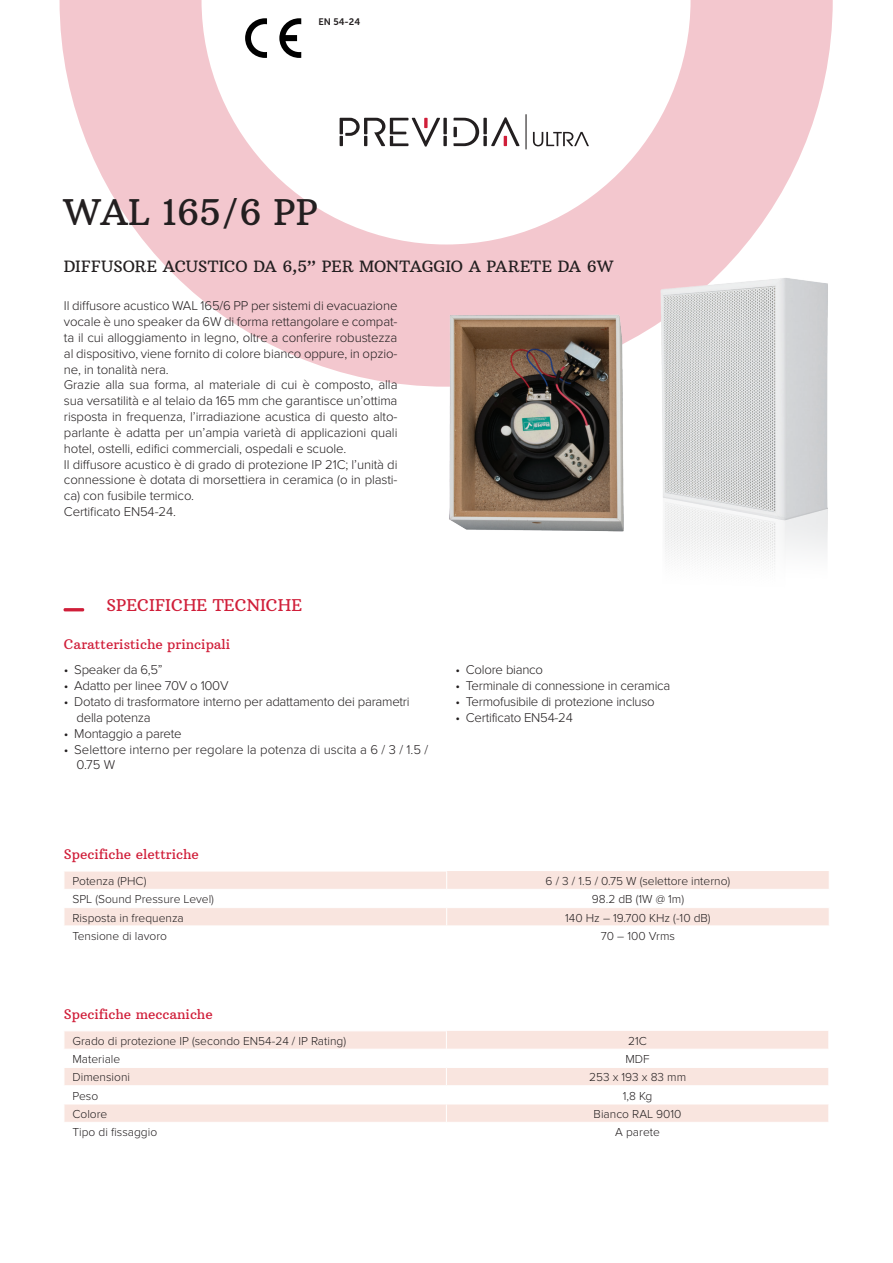
<style>
.page{position:relative;width:893px;height:1263px;background:#fff}
.page>*{position:absolute;margin:0;border:0;box-sizing:border-box;transform-origin:0 0}
.t1{font:36px "Arbutus Slab";color:#231f20}
.t2{font:16.5px "Arbutus Slab";color:#d01e39}
.t3{font:15.9px "Arbutus Slab";letter-spacing:-.005em;color:#231f20}
.t4{font:13.5px "Arbutus Slab";color:#d01e39}
.t5{font:300 13.2px/15.9px "Proxima Nova";letter-spacing:-.015em;color:#231f20;text-align:justify}
.t6{font:300 12px "Proxima Nova";color:#231f20}
.t7{font:9.45px "Museo Sans 700";color:#231f20}
</style>
<div class="page">
<svg style="left:60px;top:0;width:773px;height:387px"></svg>
<img style="left:651px;top:276px;width:179px;height:292px">
<img style="left:447px;top:313px;width:179px;height:219px">
<svg style="left:64px;top:871px;width:765px;height:55px"></svg>
<hr style="left:64px;top:608px;width:20px;height:3px;background:#d01e39">
<svg style="left:65px;top:1031px;width:763px;height:91px;fill:#f9e5df"></svg>
<hr style="left:446px;top:1049px;width:383px;height:1px;background:#fff">
<hr style="left:446px;top:1067px;width:383px;height:1px;background:#fff">
<hr style="left:446px;top:1085px;width:383px;height:1px;background:#fff">
<hr style="left:446px;top:1104px;width:383px;height:1px;background:#fff">
<hr style="left:64px;top:1049px;width:382px;height:1px;background:#fff">
<hr style="left:64px;top:1067px;width:382px;height:1px;background:#fff">
<hr style="left:64px;top:1085px;width:382px;height:1px;background:#fff">
<hr style="left:64px;top:1104px;width:382px;height:1px;background:#fff">
<svg style="left:64px;top:1031px;width:1px;height:91px"></svg>
<svg style="left:446px;top:1031px;width:1px;height:91px"></svg>
<svg style="left:491px;top:117px;width:29px;height:29px"></svg>
<svg style="left:483px;top:136px;width:4px;height:10px"></svg>
<svg style="left:483px;top:118px;width:4px;height:16px"></svg>
<svg style="left:443px;top:136px;width:4px;height:10px"></svg>
<svg style="left:443px;top:118px;width:4px;height:16px"></svg>
<svg style="left:453px;top:118px;width:26px;height:28px"></svg>
<svg style="left:340px;top:118px;width:100px;height:29px"></svg>
<hr style="left:525px;top:114px;width:2px;height:35px;background:#231f20">
<svg style="left:533px;top:132px;width:56px;height:14px"></svg>
<svg style="left:245px;top:18px;width:22px;height:40px"></svg>
<svg style="left:279px;top:18px;width:22px;height:40px"></svg>
<p class="t7" style="left:318px;top:17px;width:43px">EN 54-24</p>
<p class="t1" style="left:64px;top:189px;width:256px">WAL 165/6 PP</p>
<p class="t3" style="left:64px;top:257px;width:551px">DIFFUSORE ACUSTICO DA 6,5” PER MONTAGGIO A PARETE DA 6W</p>
<p class="t5" style="left:64px;top:298px;width:335px">Il diffusore acustico WAL 165/6 PP per sistemi di evacuazione vocale è uno speaker da 6W di forma rettangolare e compat&shy;ta il cui alloggiamento in legno, oltre a conferire robustezza al dispositivo, viene fornito di colore bianco oppure, in opzio&shy;ne, in tonalità nera.</p>
<p class="t5" style="left:64px;top:377px;width:335px">Grazie alla sua forma, al materiale di cui è composto, alla sua versatilità e al telaio da 165 mm che garantisce un’ottima risposta in frequenza, l’irradiazione acustica di questo alto&shy;parlante è adatta per un’ampia varietà di applicazioni quali hotel, ostelli, edifici commerciali, ospedali e scuole.</p>
<p class="t5" style="left:64px;top:456px;width:335px">Il diffusore acustico è di grado di protezione IP 21C; l’unità di connessione è dotata di morsettiera in ceramica (o in plasti&shy;ca) con fusibile termico.</p>
<p class="t5" style="left:64px;top:504px;width:113px">Certificato EN54-24.</p>
<p class="t2" style="left:107px;top:595px;width:197px">SPECIFICHE TECNICHE</p>
<p class="t4" style="left:64px;top:635px;width:168px">Caratteristiche principali</p>
<p class="t5" style="left:64px;top:662px;width:100px">• Speaker da 6,5”</p>
<p class="t5" style="left:64px;top:678px;width:166px">• Adatto per linee 70V o 100V</p>
<p class="t5" style="left:77px;top:694px;width:335px;text-indent:-13px">• Dotato di trasformatore interno per adattamento dei parametri della potenza</p>
<p class="t5" style="left:64px;top:725px;width:119px">• Montaggio a parete</p>
<p class="t5" style="left:77px;top:741px;width:353px;text-indent:-13px">• Selettore interno per regolare la potenza di uscita a 6 / 3 / 1.5 /<br>0.75 W</p>
<p class="t5" style="left:455px;top:662px;width:89px">• Colore bianco</p>
<p class="t5" style="left:455px;top:678px;width:216px">• Terminale di connessione in ceramica</p>
<p class="t5" style="left:455px;top:694px;width:201px">• Termofusibile di protezione incluso</p>
<p class="t5" style="left:455px;top:710px;width:119px">• Certificato EN54-24</p>
<p class="t4" style="left:64px;top:846px;width:136px">Specifiche elettriche</p>
<p class="t6" style="left:72px;top:874px;width:75px">Potenza (PHC)</p>
<p class="t6" style="left:546px;top:874px;width:186px">6 / 3 / 1.5 / 0.75 W (selettore interno)</p>
<p class="t6" style="left:72px;top:892px;width:143px">SPL (Sound Pressure Level)</p>
<p class="t6" style="left:592px;top:892px;width:94px">98.2 dB (1W @ 1m)</p>
<p class="t6" style="left:72px;top:911px;width:113px">Risposta in frequenza</p>
<p class="t6" style="left:565px;top:911px;width:147px">140 Hz – 19.700 KHz (-10 dB)</p>
<p class="t6" style="left:72px;top:929px;width:96px">Tensione di lavoro</p>
<p class="t6" style="left:601px;top:929px;width:76px">70 – 100 Vrms</p>
<p class="t4" style="left:64px;top:1006px;width:150px">Specifiche meccaniche</p>
<p class="t6" style="left:72px;top:1034px;width:275px">Grado di protezione IP (secondo EN54-24 / IP Rating)</p>
<p class="t6" style="left:628px;top:1034px;width:20px">21C</p>
<p class="t6" style="left:72px;top:1052px;width:49px">Materiale</p>
<p class="t6" style="left:625px;top:1052px;width:26px">MDF</p>
<p class="t6" style="left:72px;top:1070px;width:59px">Dimensioni</p>
<p class="t6" style="left:589px;top:1070px;width:99px">253 x 193 x 83 mm</p>
<p class="t6" style="left:72px;top:1089px;width:27px">Peso</p>
<p class="t6" style="left:623px;top:1089px;width:31px">1,8 Kg</p>
<p class="t6" style="left:72px;top:1107px;width:36px">Colore</p>
<p class="t6" style="left:594px;top:1107px;width:89px">Bianco RAL 9010</p>
<p class="t6" style="left:72px;top:1125px;width:86px">Tipo di fissaggio</p>
<p class="t6" style="left:615px;top:1125px;width:46px">A parete</p>
</div>
